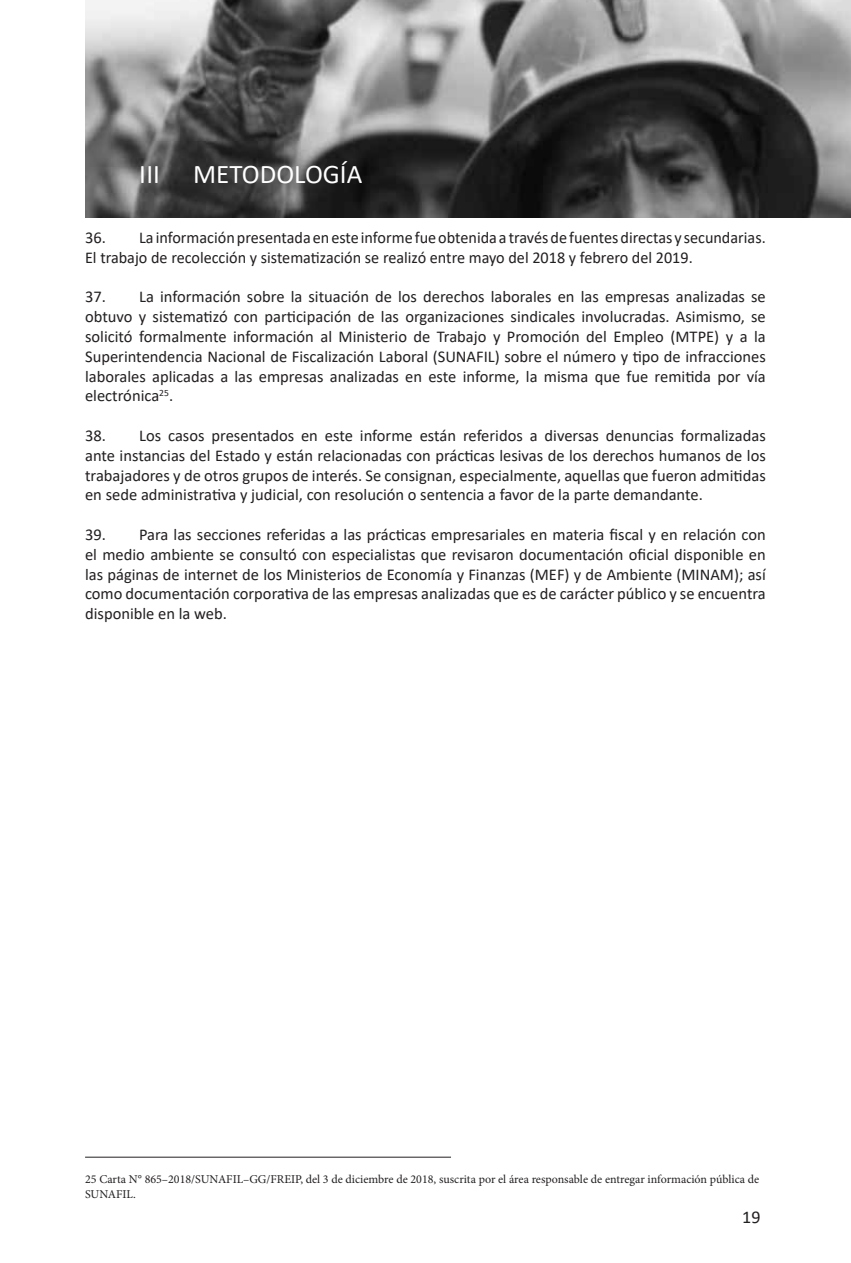
<style>
.page{position:relative;width:851px;height:1263px;background:#fff}
.page>*{position:absolute;margin:0;border:0;box-sizing:border-box;transform-origin:0 0}
.t1{font:27px "Calibri";color:#fff}
.t2{font:18px "Calibri";color:#231f20}
.t3{font:16.5px/19.8px "Calibri";color:#231f20;text-align:justify}
.t4{font:12px/14.4px "Minion Pro";color:#231f20}
</style>
<div class="page">
<img style="left:85px;top:0;width:765px;height:218px">
<hr style="left:85px;top:1157px;width:366px;height:1px;background:#231f20">
<p class="t1" style="left:139px;top:156px;width:225px">III METODOLOGÍA</p>
<p class="t3" style="left:85px;top:227px;width:682px">36. La información presentada en este informe fue obtenida a través de fuentes directas y secundarias.<br>El trabajo de recolección y sistematización se realizó entre mayo del 2018 y febrero del 2019.</p>
<p class="t3" style="left:85px;top:286px;width:682px">37. La información sobre la situación de los derechos laborales en las empresas analizadas se obtuvo y sistematizó con participación de las organizaciones sindicales involucradas. Asimismo, se solicitó formalmente información al Ministerio de Trabajo y Promoción del Empleo (MTPE) y a la Superintendencia Nacional de Fiscalización Laboral (SUNAFIL) sobre el número y tipo de infracciones laborales aplicadas a las empresas analizadas en este informe, la misma que fue remitida por vía electrónica<sup>25</sup>.</p>
<p class="t3" style="left:85px;top:425px;width:682px">38. Los casos presentados en este informe están referidos a diversas denuncias formalizadas ante instancias del Estado y están relacionadas con prácticas lesivas de los derechos humanos de los trabajadores y de otros grupos de interés. Se consignan, especialmente, aquellas que fueron admitidas en sede administrativa y judicial, con resolución o sentencia a favor de la parte demandante.</p>
<p class="t3" style="left:85px;top:524px;width:682px">39. Para las secciones referidas a las prácticas empresariales en materia fiscal y en relación con el medio ambiente se consultó con especialistas que revisaron documentación oficial disponible en las páginas de internet de los Ministerios de Economía y Finanzas (MEF) y de Ambiente (MINAM); así como documentación corporativa de las empresas analizadas que es de carácter público y se encuentra disponible en la web.</p>
<p class="t4" style="left:85px;top:1172px;width:675px">25 Carta N° 865–2018/SUNAFIL–GG/FREIP, del 3 de diciembre de 2018, suscrita por el área responsable de entregar información pública de<br>SUNAFIL.</p>
<p class="t2" style="left:742px;top:1205px;width:20px">19</p>
</div>
